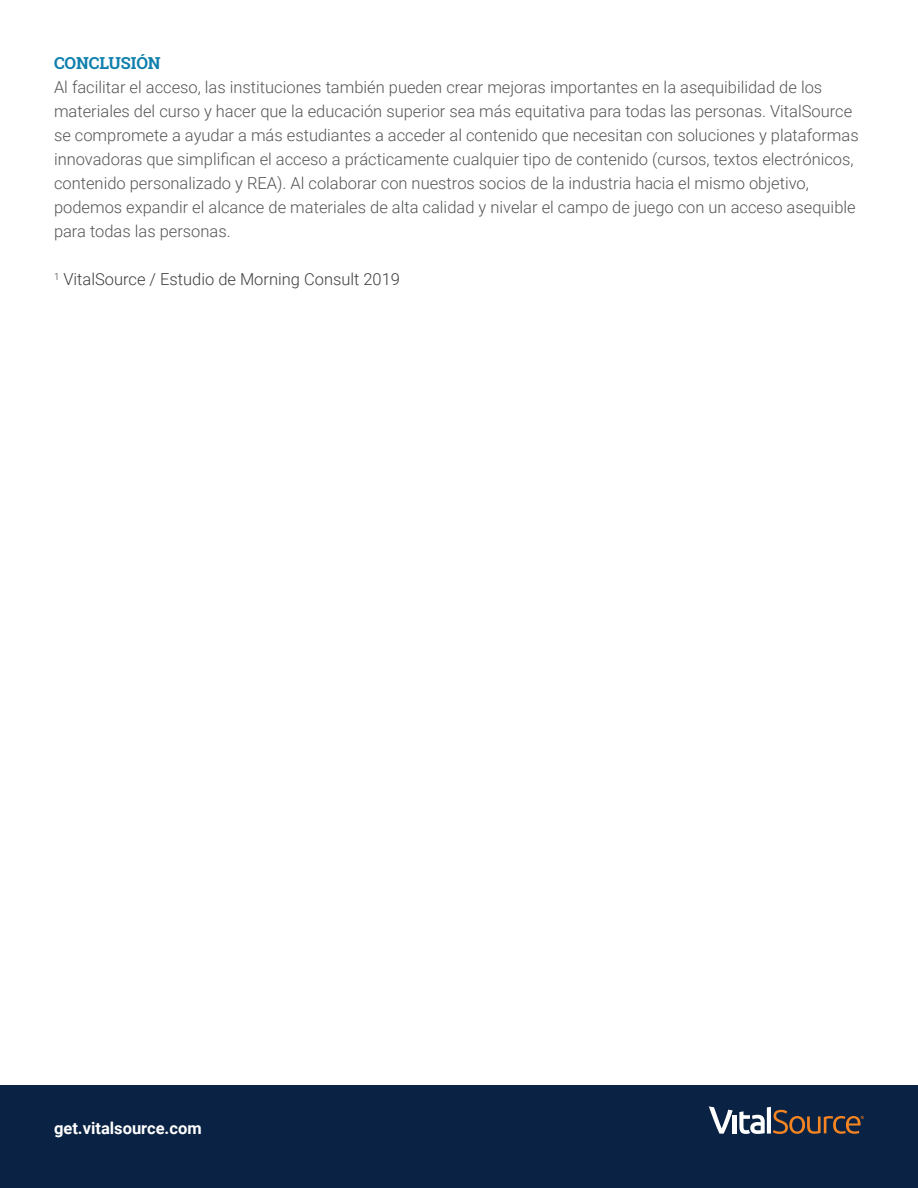
<style>
.page{position:relative;width:918px;height:1188px;background:#fff}
.page>*{position:absolute;margin:0;border:0;box-sizing:border-box;transform-origin:0 0}
.t1{font:300 16.5px/24px "Roboto";color:#545557}
.t2{font:300 16.5px "Roboto";color:#3e3e3f}
.t3{font:700 16.5px "Roboto";color:#fff}
.t4{font:700 16.5px "Roboto Slab";letter-spacing:-.005em;color:#0e7fad}
</style>
<div class="page">
<div style="left:0;top:1085px;width:918px;height:103px;background:#0a2243"></div>
<div style="left:732px;top:1115px;width:5px;height:19px;background:#fff"></div>
<svg style="left:709px;top:1106px;width:24px;height:28px"></svg>
<svg style="left:739px;top:1107px;width:125px;height:27px"></svg>
<p class="t4" style="left:54px;top:52px;width:108px">CONCLUSIÓN</p>
<p class="t1" style="left:54px;top:75px;width:806px">Al facilitar el acceso, las instituciones también pueden crear mejoras importantes en la asequibilidad de los materiales del curso y hacer que la educación superior sea más equitativa para todas las personas. VitalSource se compromete a ayudar a más estudiantes a acceder al contenido que necesitan con soluciones y plataformas innovadoras que simplifican el acceso a prácticamente cualquier tipo de contenido (cursos, textos electrónicos, contenido personalizado y REA). Al colaborar con nuestros socios de la industria hacia el mismo objetivo, podemos expandir el alcance de materiales de alta calidad y nivelar el campo de juego con un acceso asequible para todas las personas.</p>
<p class="t2" style="left:54px;top:268px;width:348px"><sup>1</sup> VitalSource / Estudio de Morning Consult 2019</p>
<p class="t3" style="left:54px;top:1117px;width:149px">get.vitalsource.com</p>
</div>
